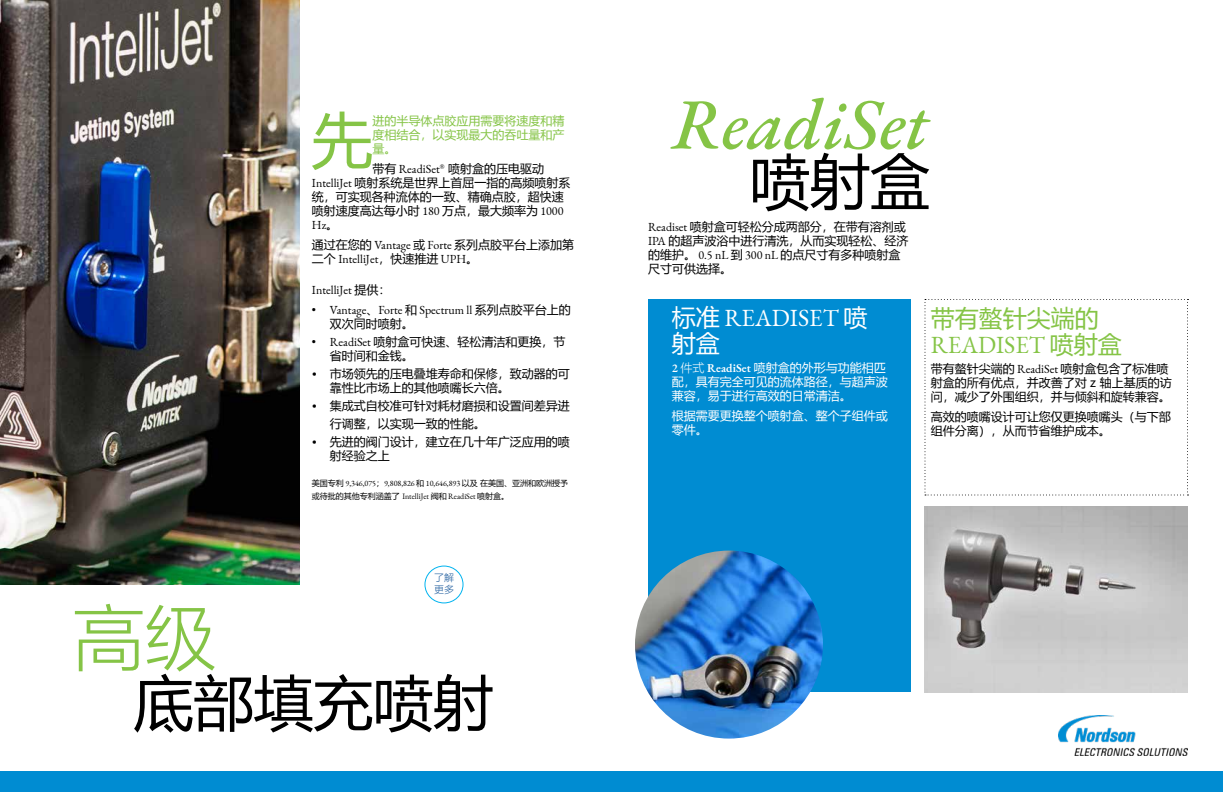
<style>
.page{position:relative;width:1224px;height:792px;background:#fff}
.page>*{position:absolute;margin:0;border:0;box-sizing:border-box;transform-origin:0 0}
.t1{font:italic 500 72px "EB Garamond";color:#85c446}
.t2{font:300 72px "Microsoft Ya Hei";color:#85c446}
.t3{font:60.8px "Microsoft Ya Hei";color:#85c446}
.t4{font:60px "Microsoft Ya Hei";color:#000}
.t5{font:24px "EB Garamond";color:#fff}
.t6{font:24px "EB Garamond";color:#85c446}
.t7{font:24px "Microsoft Ya Hei";color:#85c446}
.t8{font:24px "Microsoft Ya Hei";color:#fff}
.t9{font:12px/14px "Microsoft Ya Hei";color:#000}
.t10{font:12px/14px "Microsoft Ya Hei";color:#fff}
.t11{font:12px "EB Garamond";color:#000}
.t12{font:12px/14px "Microsoft Ya Hei";color:#85c446;text-align:justify}
.t13{font:300 10px/12px "Microsoft Ya Hei";color:#215e9e}
.t14{font:8px/13px "EB Garamond";color:#000}
.s1{font-family:"EB Garamond"}
.s2{font-family:"Microsoft Ya Hei"}
.s3{font-family:"EB Garamond";font-weight:600}
.s4{font-weight:300}
</style>
<div class="page">
<div style="left:0;top:772px;width:1223px;height:20px;background:#008cd2"></div>
<img style="left:1058px;top:715px;width:130px;height:40px">
<div style="left:648px;top:300px;width:264px;height:392px;background:#008cd2"></div>
<img style="left:0;top:0;width:300px;height:585px">
<img style="left:635px;top:551px;width:188px;height:188px;border-radius:94px">
<img style="left:924px;top:506px;width:263px;height:186px">
<div style="left:424px;top:566px;width:40px;height:37px;border:1px solid #00b3ef;border-radius:50%"></div>
<svg style="left:924px;top:299px;width:265px;height:197px"></svg>
<h2 class="t3" style="left:312px;top:99px;width:62px">先</h2>
<p class="t12" style="left:372px;top:113px;width:193px">进的半导体点胶应用需要将速度和精度相结合，以实现最大的吞吐量和产量。</p>
<p class="t9" style="left:312px;top:161px;width:260px;text-indent:60px">带有 <span class="s1">ReadiSet</span><sup>®</sup> 喷射盒的压电驱动<br><span class="s1">IntelliJet</span> 喷射系统是世界上首屈一指的高频喷射系统，可实现各种流体的一致、精确点胶，超快速喷射速度高达每小时 <span class="s1">180</span> 万点，最大频率为 <span class="s1">1000</span></p>
<p class="t11" style="left:312px;top:217px;width:28px">Hz<span class="s2">。</span></p>
<p class="t9" style="left:312px;top:237px;width:264px">通过在您的 <span class="s1">Vantage</span> 或 <span class="s1">Forte</span> 系列点胶平台上添加第</p>
<p class="t11" style="left:312px;top:251px;width:168px"><span class="s2">二个</span> IntelliJet<span class="s2">，快速推进</span> UPH<span class="s2">。</span></p>
<p class="t11" style="left:312px;top:282px;width:80px">IntelliJet <span class="s2">提供：</span></p>
<p class="t11" style="left:312px;top:302px;width:260px">• Vantage<span class="s2">、</span>Forte <span class="s2">和</span> Spectrum ll <span class="s2">系列点胶平台上的</span></p>
<p class="t9" style="left:330px;top:316px;width:85px">双次同时喷射。</p>
<p class="t9" style="left:330px;top:334px;width:237px;text-indent:-18px"><span class="s1">• ReadiSet</span> 喷射盒可快速、轻松清洁和更换，节省时间和金钱。</p>
<p class="t9" style="left:330px;top:366px;width:241px;text-indent:-18px">• 市场领先的压电叠堆寿命和保修，致动器的可靠性比市场上的其他喷嘴长六倍。</p>
<p class="t9" style="left:330px;top:396px;width:241px;line-height:18px;text-indent:-18px">• 集成式自校准可针对耗材磨损和设置间差异进行调整，以实现一致的性能。</p>
<p class="t9" style="left:330px;top:434px;width:241px;text-indent:-18px">• 先进的阀门设计，建立在几十年广泛应用的喷射经验之上</p>
<p class="t14" style="left:312px;top:477px;width:258px"><span class="s2">美国专利</span> 9,346,075<span class="s2">；</span>9,808,826 <span class="s2">和</span> 10,646,893 <span class="s2">以及 在美国、亚洲和欧洲授予或待批的其他专利涵盖了</span> IntelliJet <span class="s2">阀和</span> ReadiSet <span class="s2">喷射盒。</span></p>
<p class="t13" style="left:434px;top:572px;width:21px">了解更多</p>
<h1 class="t2" style="left:73px;top:589px;width:145px">高级</h1>
<h3 class="t4" style="left:133px;top:662px;width:361px">底部填充喷射</h3>
<h1 class="t1" style="left:671px;top:77px;width:259px">ReadiSet</h1>
<h3 class="t4" style="left:750px;top:141px;width:181px">喷射盒</h3>
<p class="t9" style="left:648px;top:219px;width:262px"><span class="s1">Readiset</span> 喷射盒可轻松分成两部分，在带有溶剂或<br><span class="s1">IPA</span> 的超声波浴中进行清洗，从而实现轻松、经济的维护。 <span class="s1">0.5 nL</span> 到 <span class="s1">300 nL</span> 的点尺寸有多种喷射盒尺寸可供选择。</p>
<h3 class="t5" style="left:672px;top:302px;width:197px"><span class="s2">标准</span> READISET <span class="s2">喷</span></h3>
<h3 class="t8" style="left:672px;top:327px;width:49px">射盒</h3>
<p class="t10" style="left:672px;top:360px;width:217px"><span class="s3">2</span> <span class="s4">件式</span> <span class="s3">ReadiSet</span> 喷射盒的外形与功能相匹配，具有完全可见的流体路径，与超声波兼容，易于进行高效的日常清洁。</p>
<p class="t10" style="left:672px;top:408px;width:217px">根据需要更换整个喷射盒、整个子组件或零件。</p>
<h3 class="t7" style="left:931px;top:302px;width:169px">带有螫针尖端的</h3>
<h3 class="t6" style="left:931px;top:330px;width:193px">READISET <span class="s2">喷射盒</span></h3>
<p class="t9" style="left:931px;top:362px;width:243px">带有螫针尖端的 <span class="s1">ReadiSet</span> 喷射盒包含了标准喷射盒的所有优点，并改善了对 z 轴上基质的访问，减少了外围组织，并与倾斜和旋转兼容。</p>
<p class="t9" style="left:931px;top:410px;width:241px">高效的喷嘴设计可让您仅更换喷嘴头（与下部组件分离），从而节省维护成本。</p>
</div>
